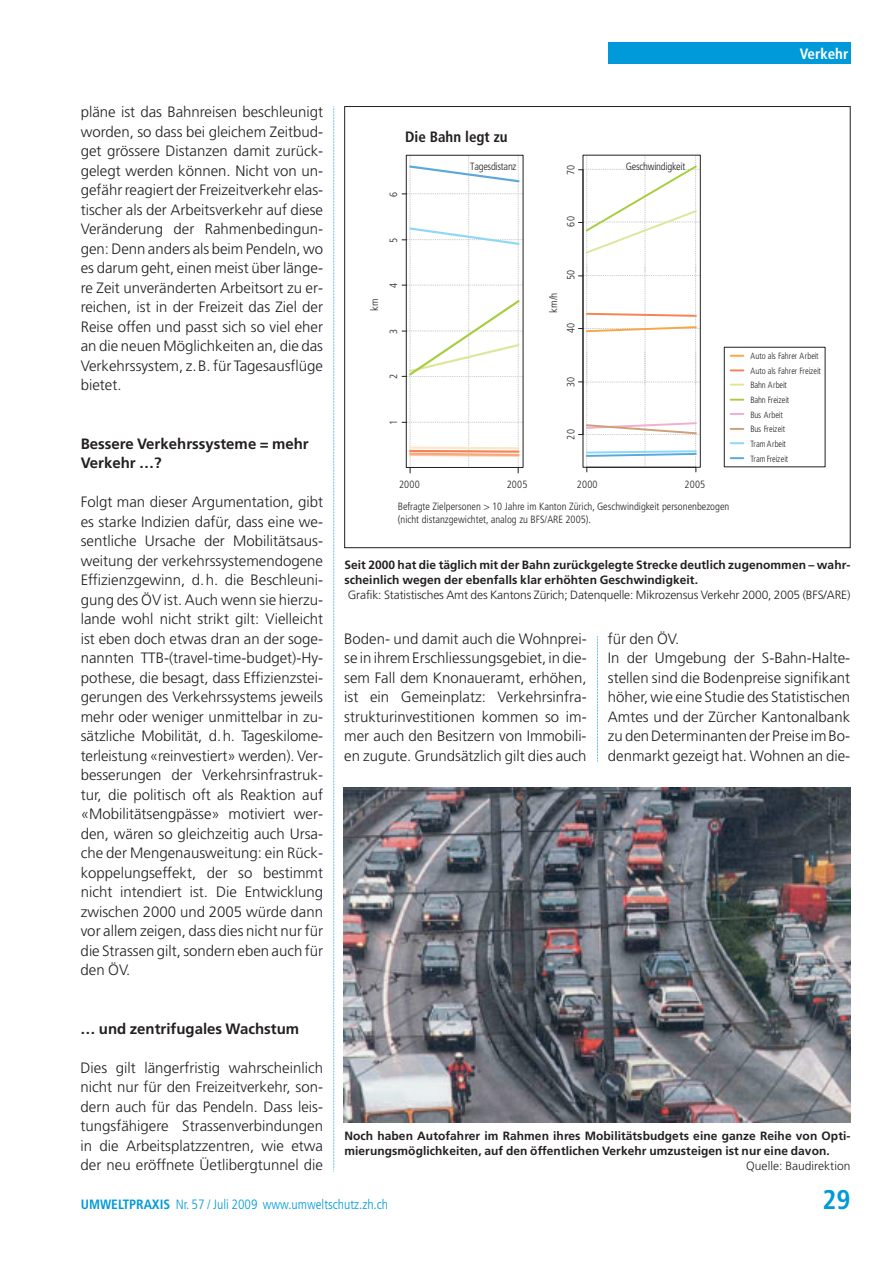
<style>
.page{position:relative;width:893px;height:1263px;background:#fff}
.page>*{position:absolute;margin:0;border:0;box-sizing:border-box;transform-origin:0 0}
.t1{font:700 condensed 27px "Frutiger LT Std";color:#009ada}
.t2{font:300 15px/19.5px "Frutiger LT Std";color:#231f20;text-align:justify}
.t3{font:700 15px/19.5px "Frutiger LT Std";color:#231f20}
.t4{font:700 condensed 15px "Frutiger LT Std";color:#231f20}
.t5{font:700 condensed 15px "Frutiger LT Std";letter-spacing:-.235em;color:#fff}
.t6{font:300 condensed 13.5px "Frutiger LT Std";color:#009ada}
.t7{font:700 12px/15px "Frutiger LT Std";letter-spacing:.005em;color:#231f20}
.t8{font:300 12px "Frutiger LT Std";letter-spacing:-.01em;color:#231f20}
.t9{font:300 condensed 10.5px/12.6px "Frutiger LT Std";color:#231f20}
.t10{font:300 condensed 10.5px "Frutiger LT Std";letter-spacing:-.025em;color:#231f20}
.t11{font:300 condensed 10.5px "Frutiger LT Std";color:#231f20;scale:1.06 1}
.t12{font:300 condensed 9px/14.5px "Frutiger LT Std";letter-spacing:-.01em;color:#231f20;scale:.95 1}
.s1{font-weight:700}
</style>
<div class="page">
<svg style="left:597px;top:636px;width:1px;height:126px"></svg>
<svg style="left:333px;top:106px;width:1px;height:1066px"></svg>
<div style="left:608px;top:43px;width:242px;height:21px;background:#009ada"></div>
<img style="left:344px;top:787px;width:506px;height:335px">
<svg style="left:402px;top:156px;width:121px;height:317px"></svg>
<svg style="left:579px;top:156px;width:121px;height:316px"></svg>
<div style="left:724px;top:347px;width:101px;height:120px;border:1px solid #231f20"></div>
<svg style="left:731px;top:355px;width:12px;height:2px"></svg>
<svg style="left:731px;top:369px;width:12px;height:2px"></svg>
<svg style="left:731px;top:384px;width:12px;height:2px"></svg>
<svg style="left:731px;top:399px;width:12px;height:2px"></svg>
<svg style="left:731px;top:413px;width:12px;height:2px"></svg>
<svg style="left:731px;top:428px;width:12px;height:2px"></svg>
<svg style="left:731px;top:442px;width:12px;height:2px"></svg>
<svg style="left:731px;top:457px;width:12px;height:2px"></svg>
<p class="t2" style="left:81px;top:103px;width:244px">pläne ist das Bahnreisen beschleunigt worden, so dass bei gleichem Zeitbud&shy;get grössere Distanzen damit zurück&shy;gelegt werden können. Nicht von un&shy;gefähr reagiert der Freizeitverkehr elas&shy;tischer als der Arbeitsverkehr auf diese Veränderung der Rahmenbedingun&shy;gen: Denn anders als beim Pendeln, wo es darum geht, einen meist über länge&shy;re Zeit unveränderten Arbeitsort zu er&shy;reichen, ist in der Freizeit das Ziel der Reise offen und passt sich so viel eher an die neuen Möglichkeiten an, die das Verkehrssystem, z.B. für Tagesausflüge bietet.</p>
<p class="t3" style="left:81px;top:435px;width:229px">Bessere Verkehrssysteme = mehr<br>Verkehr …?</p>
<p class="t2" style="left:81px;top:493px;width:244px">Folgt man dieser Argumentation, gibt es starke Indizien dafür, dass eine we&shy;sentliche Ursache der Mobilitätsaus&shy;weitung der verkehrssystemendogene Effizienzgewinn, d.h. die Beschleuni&shy;gung des ÖV ist. Auch wenn sie hierzu&shy;lande wohl nicht strikt gilt: Vielleicht ist eben doch etwas dran an der soge&shy;nannten TTB-(travel-time-budget)-Hy&shy;pothese, die besagt, dass Effizienzstei&shy;gerungen des Verkehrssystems jeweils mehr oder weniger unmittelbar in zu&shy;sätzliche Mobilität, d.h. Tageskilome&shy;terleistung «reinvestiert» werden). Ver&shy;besserungen der Verkehrsinfrastruk&shy;tur, die politisch oft als Reaktion auf «Mobilitätsengpässe» motiviert wer&shy;den, wären so gleichzeitig auch Ursa&shy;che der Mengenausweitung: ein Rück&shy;koppelungseffekt, der so bestimmt nicht intendiert ist. Die Entwicklung zwischen 2000 und 2005 würde dann vor allem zeigen, dass dies nicht nur für die Strassen gilt,sondern eben auch für den ÖV.</p>
<p class="t3" style="left:81px;top:1020px;width:220px">… und zentrifugales Wachstum</p>
<p class="t2" style="left:81px;top:1059px;width:244px">Dies gilt längerfristig wahrscheinlich nicht nur für den Freizeitverkehr, son&shy;dern auch für das Pendeln. Dass leis&shy;tungsfähigere Strassenverbindungen in die Arbeitsplatzzentren, wie etwa der neu eröffnete Üetlibergtunnel die</p>
<p class="t11" style="left:370px;top:311px;width:13px;rotate:-90deg">km</p>
<p class="t9" style="left:388px;top:197px;width:7px;rotate:-90deg">6</p>
<p class="t9" style="left:388px;top:243px;width:7px;rotate:-90deg">5</p>
<p class="t4" style="left:405px;top:130px;width:104px">Die Bahn legt zu</p>
<p class="t10" style="left:470px;top:163px;width:48px">Tagesdistanz</p>
<p class="t10" style="left:626px;top:163px;width:61px">Geschwindigkeit</p>
<p class="t9" style="left:565px;top:175px;width:12px;rotate:-90deg">70</p>
<p class="t9" style="left:565px;top:227px;width:12px;rotate:-90deg">60</p>
<p class="t9" style="left:388px;top:288px;width:7px;rotate:-90deg">4</p>
<p class="t9" style="left:388px;top:334px;width:7px;rotate:-90deg">3</p>
<p class="t11" style="left:549px;top:313px;width:21px;rotate:-90deg">km/h</p>
<p class="t9" style="left:565px;top:280px;width:12px;rotate:-90deg">50</p>
<p class="t9" style="left:565px;top:333px;width:12px;rotate:-90deg">40</p>
<p class="t9" style="left:388px;top:379px;width:7px;rotate:-90deg">2</p>
<p class="t9" style="left:388px;top:425px;width:7px;rotate:-90deg">1</p>
<p class="t9" style="left:565px;top:387px;width:12px;rotate:-90deg">30</p>
<p class="t9" style="left:565px;top:439px;width:12px;rotate:-90deg">20</p>
<p class="t9" style="left:399px;top:479px;width:22px">2000</p>
<p class="t9" style="left:507px;top:479px;width:22px">2005</p>
<p class="t9" style="left:577px;top:479px;width:22px">2000</p>
<p class="t9" style="left:685px;top:479px;width:22px">2005</p>
<p class="t5" style="left:800px;top:47px;width:52px">Ve rLkäerhmr</p>
<p class="t12" style="left:750px;top:349px;width:76px">Auto als Fahrer Arbeit<br>Auto als Fahrer Freizeit<br>Bahn Arbeit<br>Bahn Freizeit<br>Bus Arbeit<br>Bus Freizeit<br>Tram Arbeit<br>Tram Freizeit</p>
<p class="t9" style="left:398px;top:501px;width:333px">Befragte Zielpersonen &gt; 10 Jahre im Kanton Zürich, Geschwindigkeit personenbezogen (nicht distanzgewichtet, analog zu BFS/ARE 2005).</p>
<p class="t7" style="left:344px;top:558px;width:507px">Seit 2000 hat die täglich mit der Bahn zurückgelegte Strecke deutlich zugenommen – wahr&shy;scheinlich wegen der ebenfalls klar erhöhten Geschwindigkeit.</p>
<p class="t8" style="left:348px;top:590px;width:504px">Grafik: Statistisches Amt des Kantons Zürich; Datenquelle: Mikrozensus Verkehr 2000, 2005 (BFS/ARE)</p>
<p class="t2" style="left:344px;top:630px;width:244px">Boden- und damit auch die Wohnprei&shy;se in ihrem Erschliessungsgebiet, in die&shy;sem Fall dem Knonaueramt, erhöhen, ist ein Gemeinplatz: Verkehrsinfra&shy;strukturinvestitionen kommen so im&shy;mer auch den Besitzern von Immobili&shy;en zugute. Grundsätzlich gilt dies auch</p>
<p class="t2" style="left:608px;top:630px;width:244px;text-align:left">für den ÖV.<br>In der Umgebung der S-Bahn-Halte&shy;stellen sind die Bodenpreise signifikant höher, wie eine Studie des Statistischen Amtes und der Zürcher Kantonalbank zu denDeterminanten der Preise im Bo&shy;denmarkt gezeigt hat. Wohnen an die-</p>
<p class="t7" style="left:344px;top:1129px;width:507px">Noch haben Autofahrer im Rahmen ihres Mobilitätsbudgets eine ganze Reihe von Opti&shy;mierungsmöglichkeiten, auf den öffentlichen Verkehr umzusteigen ist nur eine davon.</p>
<p class="t8" style="left:746px;top:1161px;width:106px">Quelle: Baudirektion</p>
<p class="t6" style="left:81px;top:1199px;width:309px"><span class="s1">UMWELTPRAXIS</span> Nr. 57 / Juli 2009 www.umweltschutz.zh.ch</p>
<h1 class="t1" style="left:822px;top:1189px;width:30px">29</h1>
</div>
